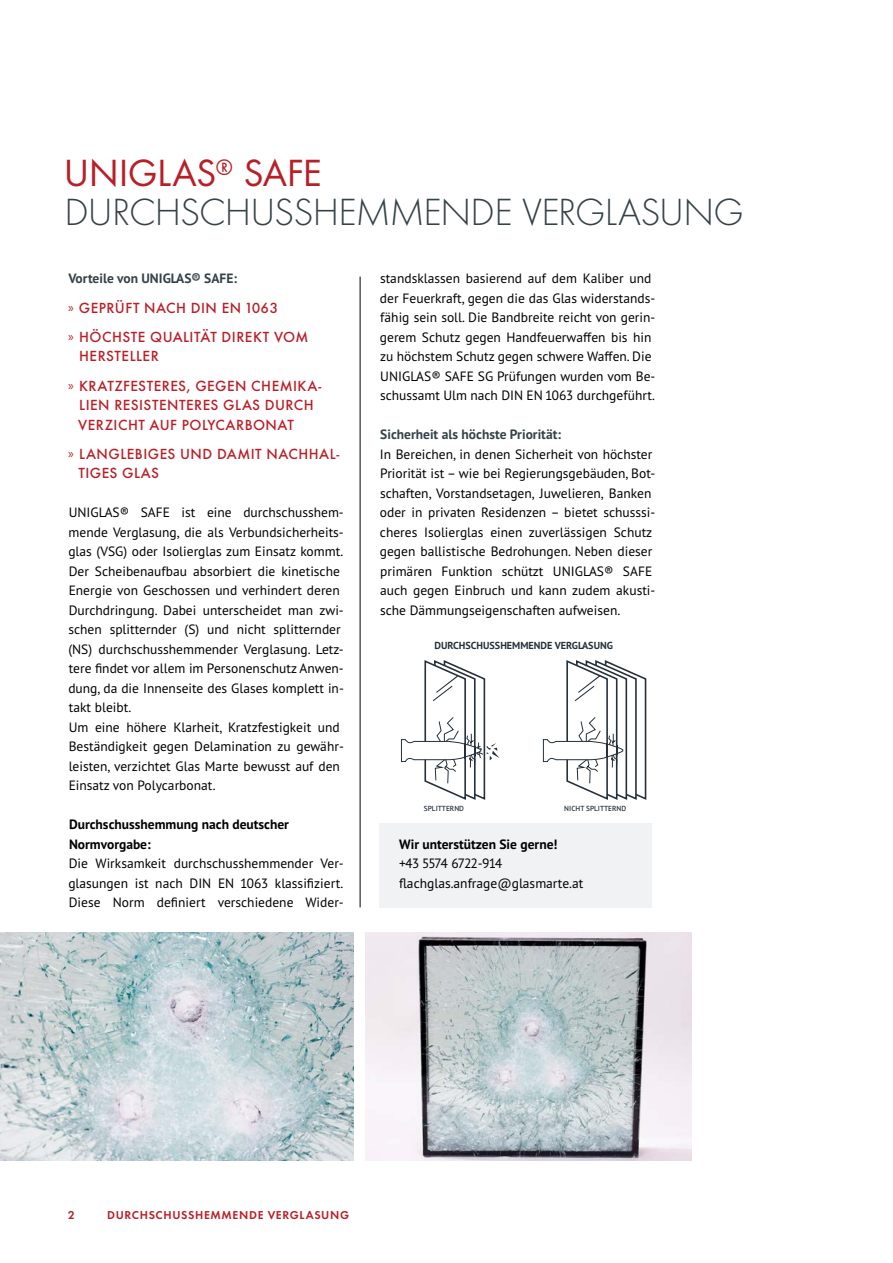
<style>
.page{position:relative;width:893px;height:1263px;background:#fff}
.page>*{position:absolute;margin:0;border:0;box-sizing:border-box;transform-origin:0 0}
.t1{font:300 34.8px "GM Futura";letter-spacing:-.03em;color:#354248}
.t2{font:34.8px "GM Futura";letter-spacing:-.015em;color:#b91f27}
.t3{font:13.5px/19.5px "PT Sans Pro";color:#000}
.t4{font:500 13.5px/29.2px "GM Futura";letter-spacing:.035em;color:#b91f27}
.t5{font:700 13.5px/19.5px "PT Sans Pro";color:#000}
.t6{font:700 13.5px "PT Sans Pro";color:#354248}
.t7{font:600 10.5px "GM Futura";letter-spacing:.06em;color:#b91f27}
.t8{font:700 10.2px "PT Sans Pro";color:#25303b}
.t9{font:600 7.35px "PT Sans Pro";color:#25303b}
.s1{font-family:"Myriad Pro";font-weight:400}
</style>
<div class="page">
<img style="left:366px;top:932px;width:325px;height:229px">
<img style="left:0;top:932px;width:353px;height:229px">
<hr style="left:360px;top:277px;width:1px;height:630px;background:#000">
<svg style="left:401px;top:660px;width:99px;height:140px"></svg>
<svg style="left:543px;top:660px;width:104px;height:140px"></svg>
<div style="left:380px;top:823px;width:272px;height:85px;background:#f0f2f3"></div>
<h1 class="t2" style="left:64px;top:147px;width:259px">UNIGLAS® SAFE</h1>
<h1 class="t1" style="left:64px;top:191px;width:681px">DURCHSCHUSSHEMMENDE VERGLASUNG</h1>
<p class="t6" style="left:68px;top:270px;width:170px">Vorteile von UNIGLAS® SAFE:</p>
<p class="t4" style="left:68px;top:293px;width:242px"><span class="s1">»</span> GEPRÜFT NACH DIN EN 1063<br><span class="s1">»</span> HÖCHSTE QUALITÄT DIREKT VOM</p>
<p class="t4" style="left:68px;top:342px;width:255px;text-indent:11px">HERSTELLER<br><span class="s1">»</span> KRATZFESTERES, GEGEN CHEMIKA-</p>
<p class="t4" style="left:78px;top:395px;width:237px;line-height:19.5px">LIEN RESISTENTERES GLAS DURCH<br>VERZICHT AUF POLYCARBONAT</p>
<p class="t4" style="left:78px;top:444px;width:262px;line-height:19.5px;text-indent:-10px"><span class="s1">»</span> LANGLEBIGES UND DAMIT NACHHAL-<br>TIGES GLAS</p>
<p class="t3" style="left:68px;top:502px;width:277px">UNIGLAS® SAFE ist eine durchschusshem&shy;mende Verglasung, die als Verbundsicherheits&shy;glas (VSG) oder Isolierglas zum Einsatz kommt.<br>Der Scheibenaufbau absorbiert die kinetische Energie von Geschossen und verhindert deren Durchdringung. Dabei unterscheidet man zwi&shy;schen splitternder (S) und nicht splitternder (NS) durchschusshemmender Verglasung. Letz&shy;tere findet vor allem im Personenschutz Anwen&shy;dung, da die Innenseite des Glases komplett in&shy;takt bleibt.<br>Um eine höhere Klarheit, Kratzfestigkeit und Beständigkeit gegen Delamination zu gewähr&shy;leisten, verzichtet Glas Marte bewusst auf den Einsatz von Polycarbonat.</p>
<p class="t5" style="left:69px;top:814px;width:221px">Durchschusshemmung nach deutscher<br>Normvorgabe:</p>
<p class="t3" style="left:68px;top:853px;width:277px;text-align:justify">Die Wirksamkeit durchschusshemmender Ver&shy;glasungen ist nach DIN EN 1063 klassifiziert.<br>Diese Norm definiert verschiedene Wider-</p>
<p class="t3" style="left:380px;top:268px;width:277px">standsklassen basierend auf dem Kaliber und der Feuerkraft, gegen die das Glas widerstands&shy;fähig sein soll. Die Bandbreite reicht von gerin&shy;gerem Schutz gegen Handfeuerwaffen bis hin zu höchstem Schutz gegen schwere Waffen. Die UNIGLAS® SAFE SG Prüfungen wurden vom Be&shy;schussamt Ulm nach DIN EN 1063 durchgeführt.</p>
<p class="t6" style="left:380px;top:426px;width:182px">Sicherheit als höchste Priorität:</p>
<p class="t3" style="left:380px;top:444px;width:277px">In Bereichen, in denen Sicherheit von höchster Priorität ist – wie bei Regierungsgebäuden, Bot&shy;schaften, Vorstandsetagen, Juwelieren, Banken oder in privaten Residenzen – bietet schusssi&shy;cheres Isolierglas einen zuverlässigen Schutz gegen ballistische Bedrohungen. Neben dieser primären Funktion schützt UNIGLAS® SAFE auch gegen Einbruch und kann zudem akusti&shy;sche Dämmungseigenschaften aufweisen.</p>
<p class="t8" style="left:434px;top:639px;width:180px">DURCHSCHUSSHEMMENDE VERGLASUNG</p>
<p class="t9" style="left:424px;top:803px;width:42px">SPLITTERND</p>
<p class="t9" style="left:564px;top:803px;width:63px">NICHT SPLITTERND</p>
<p class="t5" style="left:399px;top:834px;width:160px">Wir unterstützen Sie gerne!</p>
<p class="t3" style="left:399px;top:853px;width:186px">+43 5574 6722-914 flachglas.anfrage@glasmarte.at</p>
<p class="t7" style="left:68px;top:1208px;width:8px">2</p>
<p class="t7" style="left:107px;top:1208px;width:243px">DURCHSCHUSSHEMMENDE VERGLASUNG</p>
</div>
